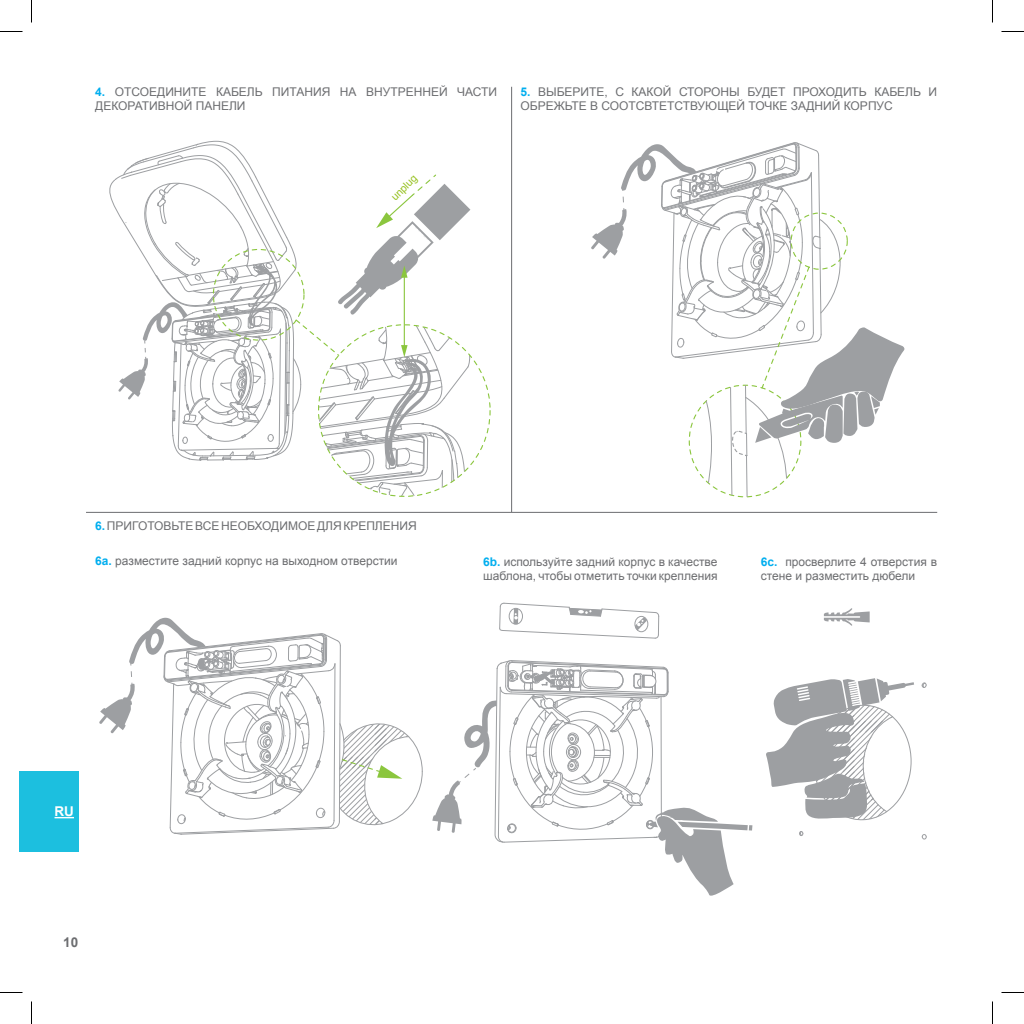
<style>
.page{position:relative;width:1024px;height:1024px;background:#fff}
.page>*{position:absolute;margin:0;border:0;box-sizing:border-box;transform-origin:0 0}
.t1{font:700 13.5px "Arial";color:#6c6d70}
.t2{font:700 13.5px "Arial";color:#fff}
.paragrafo{font:12px/14.4px "Arial";color:#6c6d70}
.indice{font:10.5px "Arial";color:#96c11f}
.s1{font-weight:700;color:#00aeef}
</style>
<div class="page">
<div style="left:19px;top:771px;width:59px;height:81px;background:#1cbfdf"></div>
<svg style="left:55px;top:817px;width:19px;height:1px"></svg>
<svg style="left:921px;top:834px;width:6px;height:6px"></svg>
<svg style="left:921px;top:682px;width:6px;height:6px"></svg>
<svg style="left:799px;top:831px;width:5px;height:5px"></svg>
<svg style="left:766px;top:678px;width:148px;height:143px"></svg>
<svg style="left:824px;top:608px;width:46px;height:18px"></svg>
<svg style="left:591px;top:142px;width:314px;height:355px"></svg>
<svg style="left:499px;top:602px;width:160px;height:37px"></svg>
<svg style="left:432px;top:660px;width:320px;height:236px"></svg>
<svg style="left:99px;top:617px;width:324px;height:218px"></svg>
<svg style="left:109px;top:141px;width:361px;height:356px"></svg>
<hr style="left:511px;top:87px;width:1px;height:425px;background:#6c6d70">
<hr style="left:86px;top:512px;width:851px;height:1px;background:#6c6d70">
<svg style="left:0;top:31px;width:22px;height:1px"></svg>
<svg style="left:1001px;top:31px;width:23px;height:1px"></svg>
<svg style="left:0;top:992px;width:22px;height:1px"></svg>
<svg style="left:1001px;top:992px;width:23px;height:1px"></svg>
<svg style="left:31px;top:0;width:1px;height:23px"></svg>
<svg style="left:31px;top:1001px;width:1px;height:23px"></svg>
<svg style="left:992px;top:0;width:1px;height:23px"></svg>
<svg style="left:992px;top:1001px;width:1px;height:23px"></svg>
<p class="paragrafo" style="left:95px;top:84px;width:403px"><span class="s1">4.</span> ОТСОЕДИНИТЕ КАБЕЛЬ ПИТАНИЯ НА ВНУТРЕННЕЙ ЧАСТИ<br>ДЕКОРАТИВНОЙ ПАНЕЛИ</p>
<p class="paragrafo" style="left:520px;top:84px;width:418px"><span class="s1">5.</span> ВЫБЕРИТЕ, С КАКОЙ СТОРОНЫ БУДЕТ ПРОХОДИТЬ КАБЕЛЬ И<br>ОБРЕЖЬТЕ В СООТСВТЕТСТВУЮЩЕЙ ТОЧКЕ ЗАДНИЙ КОРПУС</p>
<p class="indice" style="left:388px;top:193px;width:33px;rotate:-45deg">unplug</p>
<p class="paragrafo" style="left:95px;top:518px;width:323px"><span class="s1">6.</span> ПРИГОТОВЬТЕ ВСЕ НЕОБХОДИМОЕ ДЛЯ КРЕПЛЕНИЯ</p>
<p class="paragrafo" style="left:95px;top:554px;width:304px"><span class="s1">6a.</span> pазместите задний корпус на выходном отверстии</p>
<p class="paragrafo" style="left:483px;top:554px;width:236px"><span class="s1">6b.</span> используйте задний корпус в качестве шаблона, чтобы отметить точки крепления</p>
<p class="paragrafo" style="left:761px;top:554px;width:178px"><span class="s1">6c.</span> просверлите 4 отверстия в стене и разместить дюбели</p>
<p class="t2" style="left:55px;top:802px;width:21px">RU</p>
<p class="t1" style="left:63px;top:933px;width:17px">10</p>
</div>
